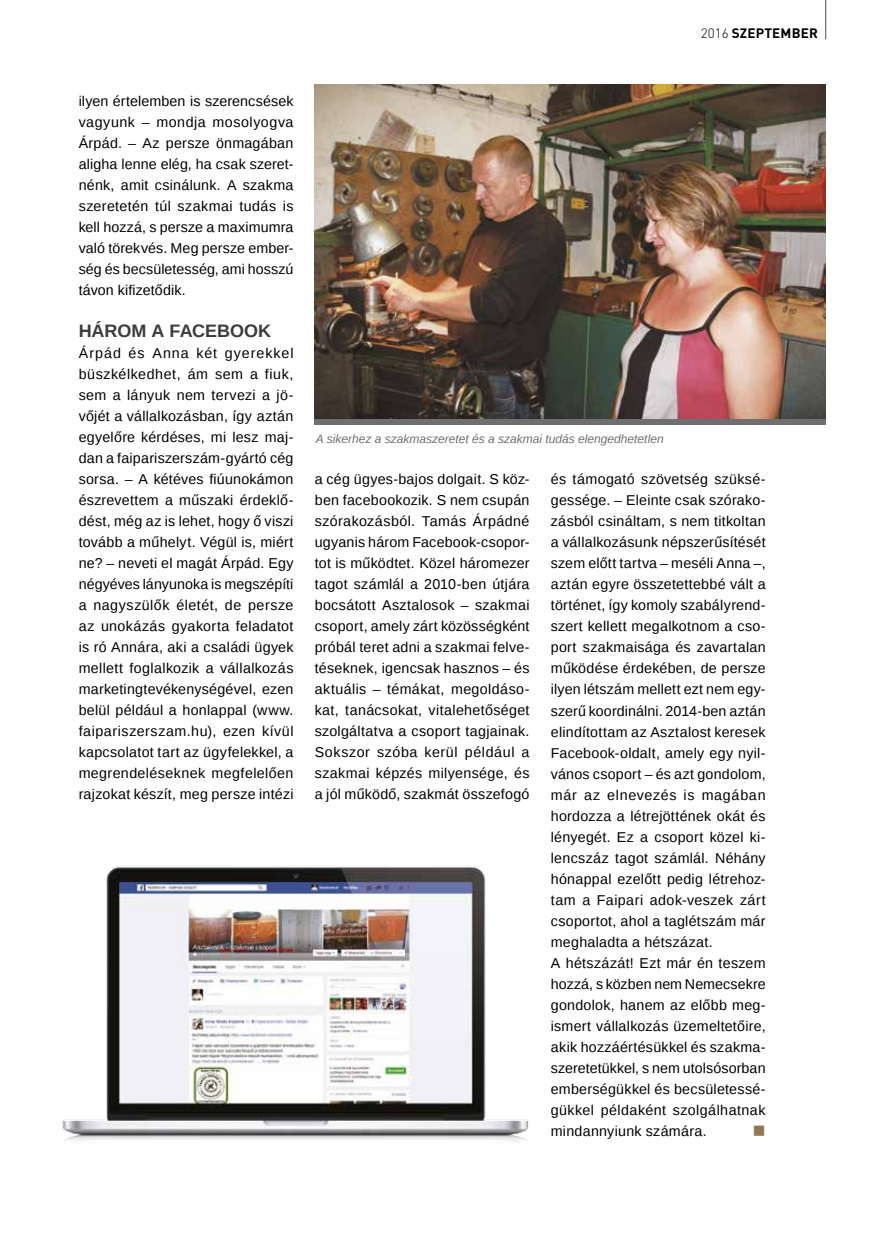
<style>
.page{position:relative;width:872px;height:1242px;background:#fff}
.page>*{position:absolute;margin:0;border:0;box-sizing:border-box;transform-origin:0 0}
.t1{font:21px "Liberation Sans";color:#937752}
.t2{font:700 18px "Liberation Sans";letter-spacing:-.005em;color:#3c3c3b}
.t3{font:14.25px/21px "Liberation Sans";letter-spacing:.02em;color:#000;text-align:justify}
.t4{font:700 13.5px "DIN Pro";letter-spacing:.01em;color:#000}
.t5{font:italic 12px "Liberation Sans";color:#706f6f}
.s1{font-weight:300}
</style>
<div class="page">
<hr style="left:825px;top:0;width:1px;height:39px;background:#4a4a49">
<img style="left:62px;top:866px;width:467px;height:276px">
<img style="left:315px;top:84px;width:511px;height:335px">
<div style="left:315px;top:419px;width:511px;height:6px;background:#706f6f"></div>
<p class="t4" style="left:701px;top:24px;width:118px"><span class="s1">2016</span> SZEPTEMBER</p>
<p class="t3" style="left:79px;top:91px;width:216px">ilyen értelemben is szerencsések vagyunk – mondja mosolyogva Árpád. – Az persze önmagában aligha lenne elég, ha csak szeret&shy;nénk, amit csinálunk. A szakma szeretetén túl szakmai tudás is kell hozzá, s persze a maximumra való törekvés. Meg persze ember&shy;ség és becsületesség, ami hosszú távon kifizetődik.</p>
<p class="t2" style="left:79px;top:318px;width:194px">HÁROM A FACEBOOK</p>
<p class="t3" style="left:79px;top:343px;width:216px">Árpád és Anna két gyerekkel büszkélkedhet, ám sem a fiuk, sem a lányuk nem tervezi a jö&shy;vőjét a vállalkozásban, így aztán egyelőre kérdéses, mi lesz maj&shy;dan a faipariszerszám-gyártó cég sorsa. – A kétéves fiúunokámon észrevettem a műszaki érdeklő&shy;dést, még az is lehet, hogy ő viszi tovább a műhelyt. Végül is, miért ne? – neveti el magát Árpád. Egy négyéves lányunoka is megszépíti a nagyszülők életét, de persze az unokázás gyakorta feladatot is ró Annára, aki a családi ügyek mellett foglalkozik a vállalkozás marketingtevékenységével, ezen belül például a honlappal (www. faipariszerszam.hu), ezen kívül kapcsolatot tart az ügyfelekkel, a megrendeléseknek megfelelően rajzokat készít, meg persze intézi</p>
<p class="t5" style="left:316px;top:431px;width:349px">A sikerhez a szakmaszeretet és a szakmai tudás elengedhetetlen</p>
<p class="t3" style="left:315px;top:469px;width:216px">a cég ügyes-bajos dolgait. S köz&shy;ben facebookozik. S nem csupán szórakozásból. Tamás Árpádné ugyanis három Facebook-csopor&shy;tot is működtet. Közel háromezer tagot számlál a 2010-ben útjára bocsátott Asztalosok – szakmai csoport, amely zárt közösségként próbál teret adni a szakmai felve&shy;téseknek, igencsak hasznos – és aktuális – témákat, megoldáso&shy;kat, tanácsokat, vitalehetőséget szolgáltatva a csoport tagjainak.<br>Sokszor szóba kerül például a szakmai képzés milyensége, és a jól működő, szakmát összefogó</p>
<p class="t3" style="left:551px;top:469px;width:216px;text-align:left">és támogató szövetség szüksé&shy;gessége. – Eleinte csak szórako&shy;zásból csináltam, s nem titkoltan a vállalkozásunk népszerűsítését szem előtt tartva – meséli Anna –, aztán egyre összetettebbé vált a történet, így komoly szabályrend&shy;szert kellett megalkotnom a cso&shy;port szakmaisága és zavartalan működése érdekében, de persze ilyen létszám mellett ezt nem egy&shy;szerű koordinálni. 2014-ben aztán elindítottam az Asztalost keresek<br>Facebook-oldalt, amely egy nyil&shy;vános csoport – és azt gondolom, már az elnevezés is magában hordozza a létrejöttének okát és lényegét. Ez a csoport közel ki&shy;lencszáz tagot számlál. Néhány hónappal ezelőtt pedig létrehoz&shy;tam a Faipari adok-veszek zárt csoportot, ahol a taglétszám már meghaladta a hétszázat.<br>A hétszázát! Ezt már én teszem hozzá, s közben nem Nemecsekre gondolok, hanem az előbb meg&shy;ismert vállalkozás üzemeltetőire, akik hozzáértésükkel és szakma&shy;szeretetükkel, s nem utolsósorban emberségükkel és becsületessé&shy;gükkel példaként szolgálhatnak mindannyiunk számára.</p>
<h1 class="t1" style="left:753px;top:1117px;width:14px">■</h1>
</div>
